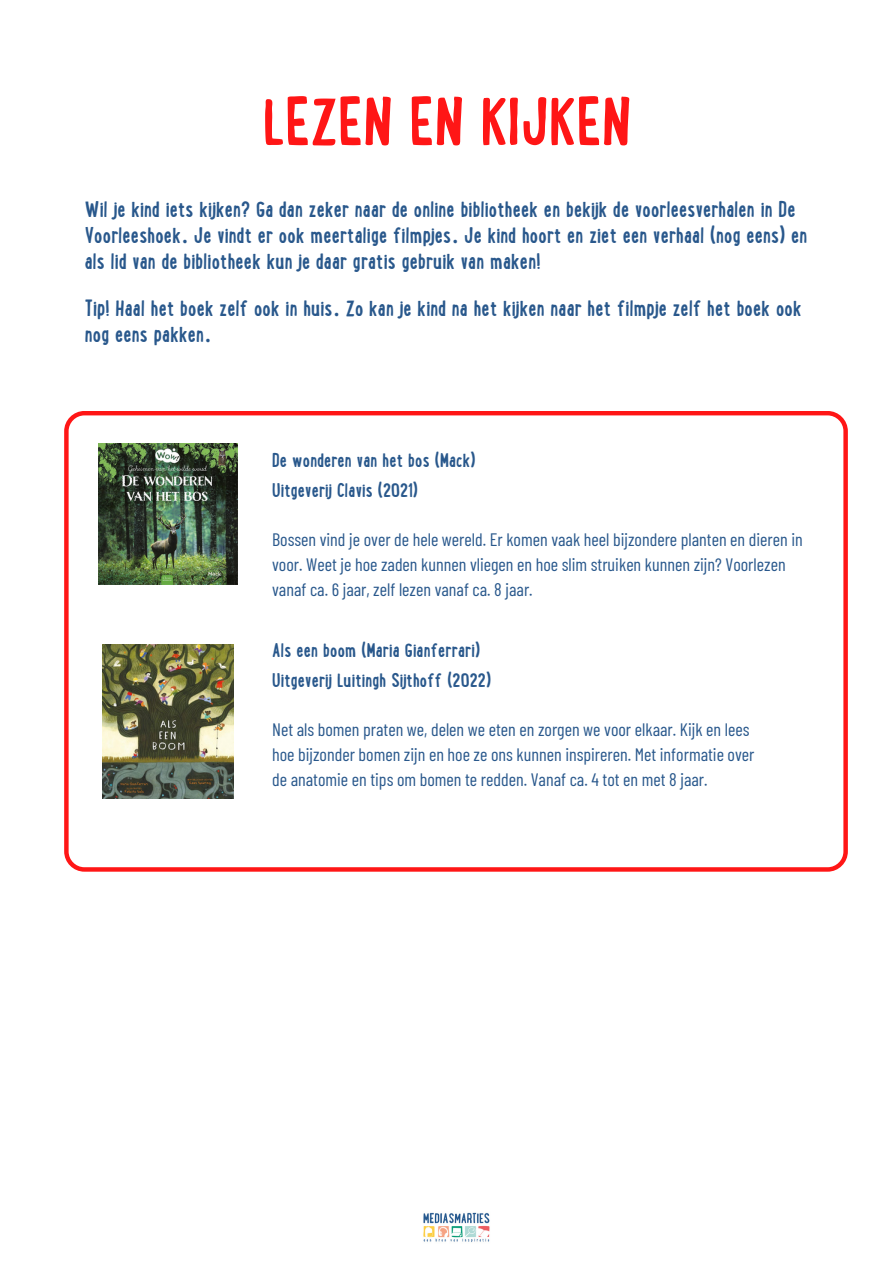
<style>
.page{position:relative;width:894px;height:1264px;background:#fff}
.page>*{position:absolute;margin:0;border:0;box-sizing:border-box;transform-origin:0 0}
.t1{font:700 72px "Lunch Box";color:#ff1616}
.t2{font:700 24px/25.8px "Lunch Box";color:#29588c}
.t3{font:700 21px/29.2px "Lunch Box";color:#29588c}
.t4{font:18px/24.8px "Barlow Condensed";color:#29588c}
</style>
<div class="page">
<img style="left:423px;top:1212px;width:67px;height:31px">
<svg style="left:64px;top:411px;width:783px;height:460px"></svg>
<img style="left:98px;top:444px;width:139px;height:140px">
<img style="left:102px;top:644px;width:132px;height:154px">
<h2 class="t1" style="left:262px;top:95px;width:369px">LEZEN EN KIJKEN</h2>
<h2 class="t2" style="left:85px;top:199px;width:724px">Wil je kind iets kijken? Ga dan zeker naar de online bibliotheek en bekijk de voorleesverhalen in De<br>Voorleeshoek. Je vindt er ook meertalige filmpjes. Je kind hoort en ziet een verhaal (nog eens) en als lid van de bibliotheek kun je daar gratis gebruik van maken!</h2>
<p class="t2" style="left:85px;top:298px;width:718px">Tip! Haal het boek zelf ook in huis. Zo kan je kind na het kijken naar het filmpje zelf het boek ook nog eens pakken.</p>
<p class="t3" style="left:272px;top:448px;width:205px">De wonderen van het bos (Mack)<br>Uitgeverij Clavis (2021)</p>
<p class="t4" style="left:272px;top:526px;width:532px">Bossen vind je over de hele wereld. Er komen vaak heel bijzondere planten en dieren in voor. Weet je hoe zaden kunnen vliegen en hoe slim struiken kunnen zijn? Voorlezen vanaf ca. 6 jaar, zelf lezen vanaf ca. 8 jaar.</p>
<p class="t3" style="left:272px;top:638px;width:220px">Als een boom (Maria Gianferrari)<br>Uitgeverij Luitingh Sijthoff (2022)</p>
<p class="t4" style="left:272px;top:716px;width:483px">Net als bomen praten we, delen we eten en zorgen we voor elkaar. Kijk en lees hoe bijzonder bomen zijn en hoe ze ons kunnen inspireren. Met informatie over de anatomie en tips om bomen te redden. Vanaf ca. 4 tot en met 8 jaar.</p>
</div>
